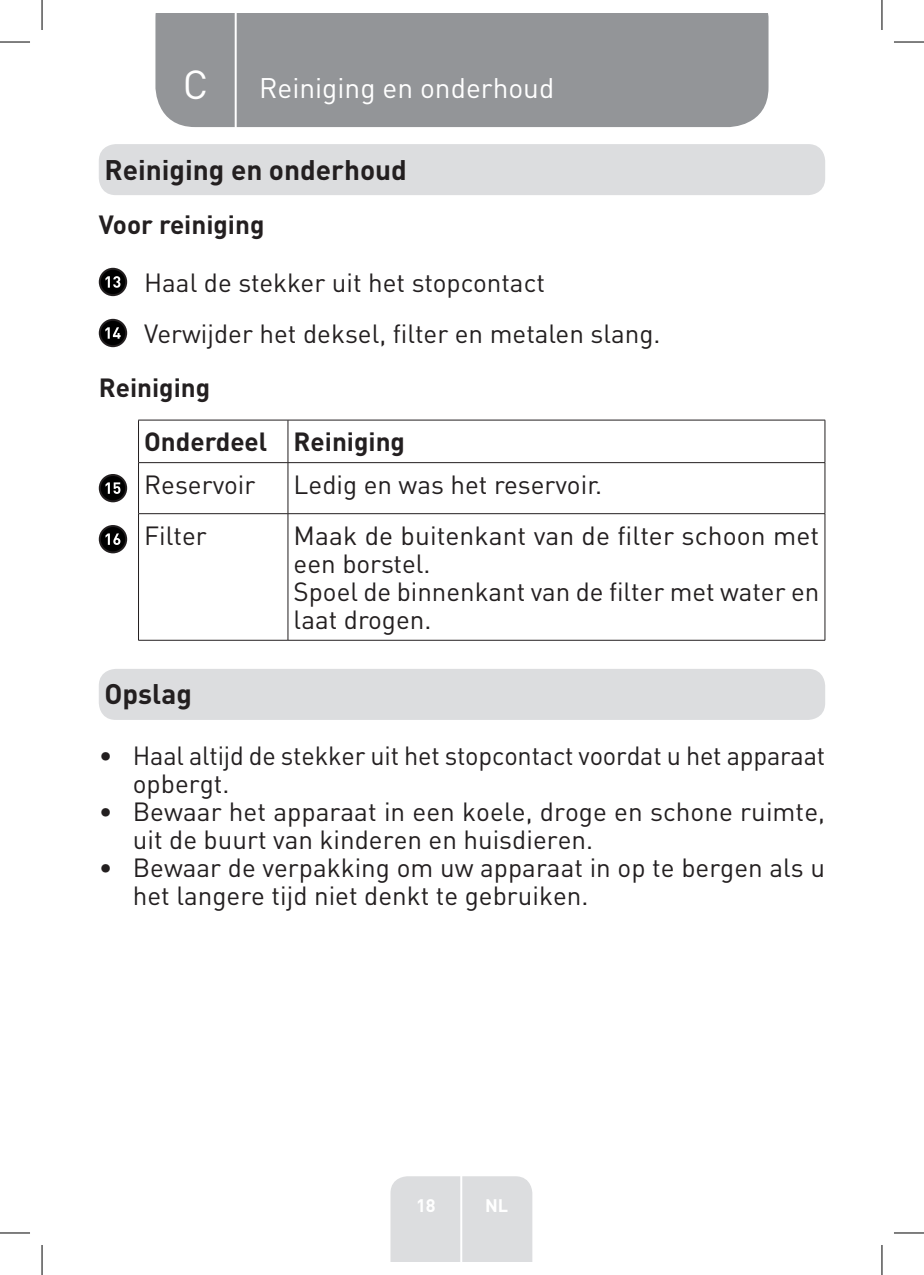
<style>
.page{position:relative;width:924px;height:1275px;background:#fff}
.page>*{position:absolute;margin:0;border:0;box-sizing:border-box;transform-origin:0 0}
.t1{font:40px "DIN Pro";color:#fff}
.TitreGauche__gabarit{font:28px "DIN Pro";color:#fff}
.Headline-01{font:700 28px "DIN Pro";color:#231f20}
.Headline-01-2{font:700 28px "DIN";color:#231f20}
.t2{font:26px/28px "DIN";color:#231f20}
.Body{font:26px/28px "DIN Pro";color:#231f20}
.Headline-03{font:700 26px "DIN Pro";color:#231f20}
.Body-2{font:700 26px "DIN Pro";color:#231f20}
.t3{font:700 18px "DIN Pro";color:#fff}
</style>
<div class="page">
<div style="left:155px;top:14px;width:613px;height:113px;background:#939598"></div>
<div style="left:390px;top:1176px;width:142px;height:85px;background:#dcdddf"></div>
<hr style="left:460px;top:1153px;width:2px;height:108px;background:#fff">
<hr style="left:234px;top:14px;width:2px;height:116px;background:#fff">
<div style="left:99px;top:144px;width:725px;height:51px;background:#dcdddf;border-radius:17px"></div>
<div style="left:100px;top:269px;width:26px;height:26px;background:#000;border-radius:50%"></div>
<div style="left:99px;top:268px;width:28px;height:28px;border:2px solid #231f20;border-radius:50%"></div>
<svg style="left:105px;top:276px;width:15px;height:12px"></svg>
<div style="left:100px;top:320px;width:26px;height:26px;background:#000;border-radius:50%"></div>
<div style="left:99px;top:319px;width:28px;height:28px;border:2px solid #231f20;border-radius:50%"></div>
<svg style="left:105px;top:327px;width:15px;height:12px"></svg>
<hr style="left:138px;top:420px;width:150px;height:1px;background:#231f20">
<hr style="left:138px;top:420px;width:1px;height:42px;background:#231f20">
<hr style="left:288px;top:420px;width:536px;height:1px;background:#231f20">
<hr style="left:287px;top:420px;width:1px;height:42px;background:#231f20">
<hr style="left:138px;top:462px;width:150px;height:1px;background:#231f20">
<hr style="left:138px;top:463px;width:1px;height:50px;background:#231f20">
<hr style="left:288px;top:462px;width:536px;height:1px;background:#231f20">
<hr style="left:287px;top:463px;width:1px;height:50px;background:#231f20">
<hr style="left:138px;top:513px;width:150px;height:1px;background:#231f20">
<hr style="left:138px;top:514px;width:1px;height:126px;background:#231f20">
<hr style="left:288px;top:513px;width:536px;height:1px;background:#231f20">
<hr style="left:287px;top:514px;width:1px;height:126px;background:#231f20">
<hr style="left:824px;top:420px;width:1px;height:42px;background:#231f20">
<hr style="left:824px;top:463px;width:1px;height:50px;background:#231f20">
<hr style="left:824px;top:514px;width:1px;height:126px;background:#231f20">
<hr style="left:138px;top:640px;width:150px;height:1px;background:#231f20">
<hr style="left:288px;top:640px;width:536px;height:1px;background:#231f20">
<div style="left:100px;top:475px;width:26px;height:26px;background:#000;border-radius:50%"></div>
<div style="left:99px;top:474px;width:28px;height:28px;border:2px solid #231f20;border-radius:50%"></div>
<svg style="left:105px;top:482px;width:15px;height:12px"></svg>
<div style="left:100px;top:526px;width:26px;height:26px;background:#000;border-radius:50%"></div>
<div style="left:99px;top:525px;width:28px;height:28px;border:2px solid #231f20;border-radius:50%"></div>
<svg style="left:105px;top:533px;width:15px;height:12px"></svg>
<div style="left:99px;top:669px;width:725px;height:51px;background:#dcdddf;border-radius:17px"></div>
<hr style="left:0;top:42px;width:30px;height:1px;background:#000">
<hr style="left:893px;top:42px;width:30px;height:1px;background:#000">
<hr style="left:0;top:1232px;width:30px;height:1px;background:#000">
<hr style="left:893px;top:1232px;width:30px;height:1px;background:#000">
<hr style="left:42px;top:0;width:1px;height:30px;background:#000">
<hr style="left:42px;top:1245px;width:1px;height:30px;background:#000">
<hr style="left:881px;top:0;width:1px;height:30px;background:#000">
<hr style="left:881px;top:1245px;width:1px;height:30px;background:#000">
<p class="t1" style="left:183px;top:57px;width:27px">C</p>
<p class="TitreGauche__gabarit" style="left:259px;top:69px;width:296px">Reiniging en onderhoud</p>
<p class="Headline-01" style="left:104px;top:151px;width:304px">Reiniging en onderhoud</p>
<p class="Headline-03" style="left:99px;top:207px;width:167px">Voor reiniging</p>
<p class="Body" style="left:144px;top:267px;width:402px">Haal de stekker uit het stopcontact</p>
<p class="Body" style="left:144px;top:318px;width:517px">Verwijder het deksel, filter en metalen slang.</p>
<p class="Headline-03" style="left:99px;top:370px;width:113px">Reiniging</p>
<p class="Body-2" style="left:144px;top:424px;width:125px">Onderdeel</p>
<p class="Body-2" style="left:293px;top:424px;width:113px">Reiniging</p>
<p class="Body" style="left:144px;top:469px;width:113px">Reservoir</p>
<p class="Body" style="left:293px;top:469px;width:310px">Ledig en was het reservoir.</p>
<p class="Body" style="left:144px;top:520px;width:64px">Filter</p>
<p class="Body" style="left:293px;top:520px;width:527px">Maak de buitenkant van de filter schoon met een borstel.</p>
<p class="Body" style="left:293px;top:576px;width:527px">Spoel de binnenkant van de filter met water en laat drogen.</p>
<p class="Headline-01-2" style="left:104px;top:676px;width:89px">Opslag</p>
<p class="t2" style="left:133px;top:741px;width:693px;text-indent:-34px">• Haal altijd de stekker uit het stopcontact voordat u het apparaat opbergt.</p>
<p class="t2" style="left:133px;top:797px;width:693px;text-indent:-34px">• Bewaar het apparaat in een koele, droge en schone ruimte, uit de buurt van kinderen en huisdieren.</p>
<p class="t2" style="left:133px;top:853px;width:693px;text-indent:-34px">• Bewaar de verpakking om uw apparaat in op te bergen als u het langere tijd niet denkt te gebruiken.</p>
<p class="t3" style="left:416px;top:1192px;width:21px">18</p>
<p class="t3" style="left:485px;top:1192px;width:25px">NL</p>
</div>
